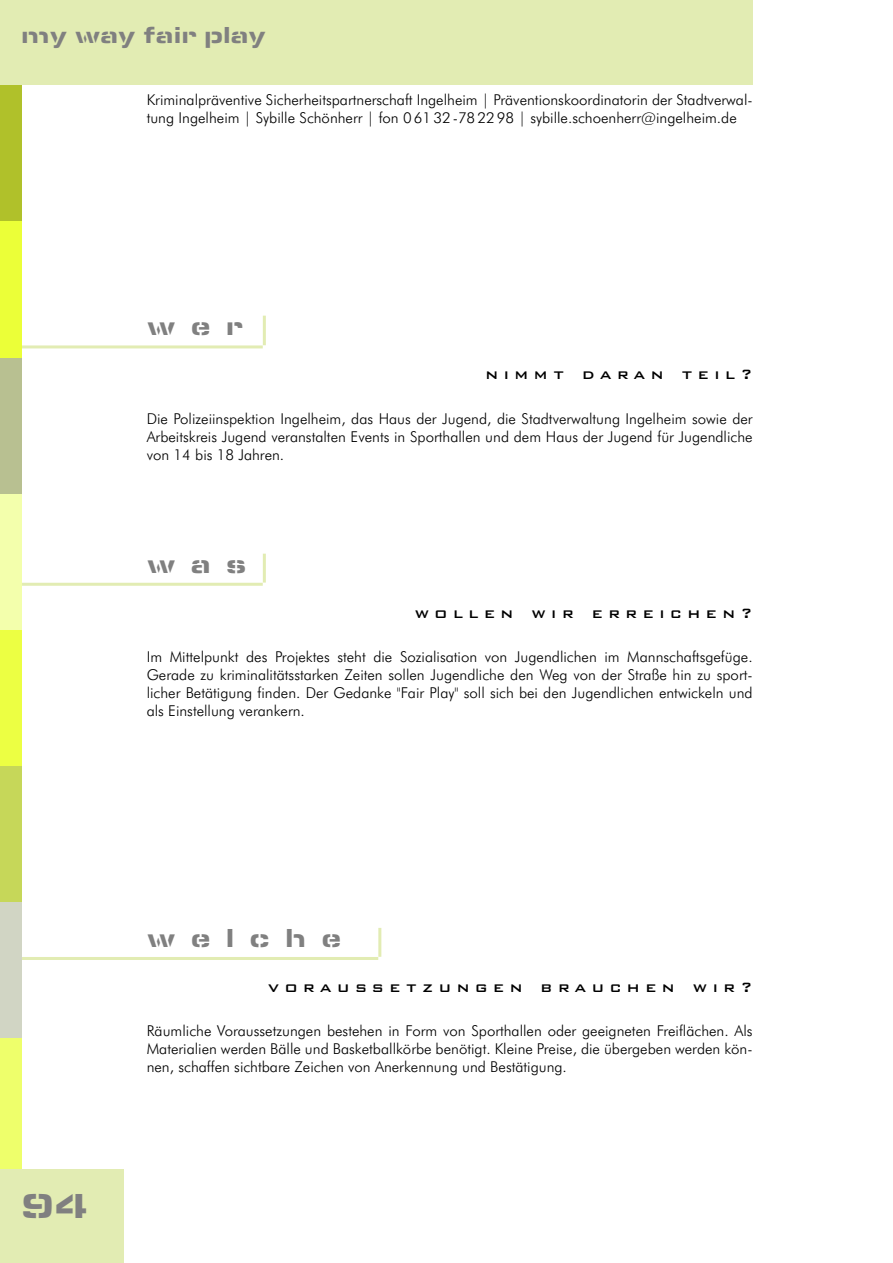
<style>
.page{position:relative;width:893px;height:1263px;background:#fff}
.page>*{position:absolute;margin:0;border:0;box-sizing:border-box;transform-origin:0 0}
.t1{font:36px "Micro Stencil CE Black";color:#808080}
.t2{font:27px "Micro Stencil CE Black";letter-spacing:.56em;color:#808080}
.t3{font:24px "Micro Stencil CE Black";letter-spacing:-.005em;color:#808080}
.t4{font:500 18px "Bank Gothic BT";letter-spacing:.31em;color:#000}
.t5{font:300 15px/18px "Futura BT";color:#000;text-align:justify}
</style>
<div class="page">
<hr style="left:0;top:583px;width:263px;height:3px;background:#e2ecb3">
<hr style="left:263px;top:554px;width:3px;height:29px;background:#e2ecb3">
<hr style="left:0;top:345px;width:263px;height:3px;background:#e2ecb3">
<hr style="left:263px;top:316px;width:3px;height:29px;background:#e2ecb3">
<hr style="left:0;top:957px;width:378px;height:3px;background:#e2ecb3">
<hr style="left:378px;top:928px;width:3px;height:29px;background:#e2ecb3">
<div style="left:0;top:1033px;width:21px;height:141px;background:#eeff6b"></div>
<div style="left:0;top:897px;width:21px;height:140px;background:#d1d5c4"></div>
<div style="left:0;top:761px;width:21px;height:140px;background:#c6d759"></div>
<div style="left:0;top:625px;width:21px;height:140px;background:#ecff43"></div>
<div style="left:0;top:489px;width:21px;height:140px;background:#f3ffac"></div>
<div style="left:0;top:353px;width:21px;height:140px;background:#b8c091"></div>
<div style="left:0;top:217px;width:21px;height:140px;background:#ebff38"></div>
<div style="left:0;top:81px;width:21px;height:140px;background:#b0c12a"></div>
<div style="left:0;top:0;width:753px;height:85px;background:#e2ecb3"></div>
<div style="left:0;top:1169px;width:123px;height:94px;background:#e2ecb3"></div>
<h3 class="t3" style="left:21px;top:21px;width:246px">my way fair play</h3>
<p class="t5" style="left:147px;top:91px;width:607px">Kriminalpräventive Sicherheitspartnerschaft Ingelheim | Präventionskoordinatorin der Stadtverwal&shy;tung Ingelheim | Sybille Schönherr | fon 0 61 32 -78 22 98 | sybille.schoenherr@ingelheim.de</p>
<h2 class="t2" style="left:147px;top:310px;width:98px">wer</h2>
<p class="t4" style="left:485px;top:363px;width:269px">nimmt daran teil?</p>
<p class="t5" style="left:147px;top:410px;width:607px">Die Polizeiinspektion Ingelheim, das Haus der Jugend, die Stadtverwaltung Ingelheim sowie der Arbeitskreis Jugend veranstalten Events in Sporthallen und dem Haus der Jugend für Jugendliche von 14 bis 18 Jahren.</p>
<h2 class="t2" style="left:147px;top:549px;width:101px">was</h2>
<p class="t4" style="left:415px;top:601px;width:339px">wollen wir erreichen?</p>
<p class="t5" style="left:147px;top:648px;width:607px">Im Mittelpunkt des Projektes steht die Sozialisation von Jugendlichen im Mannschaftsgefüge.<br>Gerade zu kriminalitätsstarken Zeiten sollen Jugendliche den Weg von der Straße hin zu sport&shy;licher Betätigung finden. Der Gedanke "Fair Play" soll sich bei den Jugendlichen entwickeln und als Einstellung verankern.</p>
<h2 class="t2" style="left:147px;top:923px;width:196px">welche</h2>
<p class="t4" style="left:268px;top:975px;width:486px">voraussetzungen brauchen wir?</p>
<h1 class="t1" style="left:21px;top:1185px;width:68px">94</h1>
<p class="t5" style="left:147px;top:1022px;width:607px">Räumliche Voraussetzungen bestehen in Form von Sporthallen oder geeigneten Freiflächen. Als Materialien werden Bälle und Basketballkörbe benötigt. Kleine Preise, die übergeben werden kön&shy;nen, schaffen sichtbare Zeichen von Anerkennung und Bestätigung.</p>
</div>
